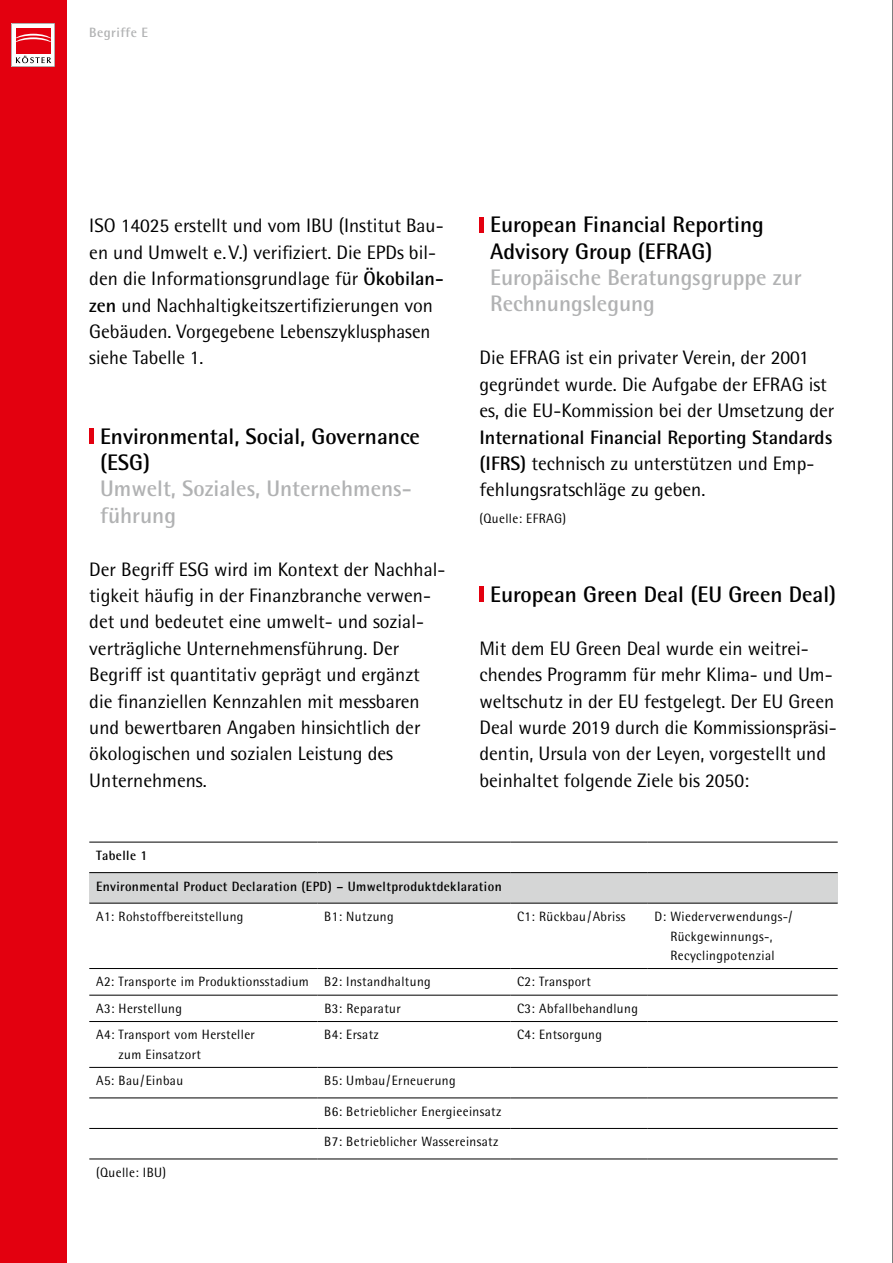
<style>
.page{position:relative;width:893px;height:1263px;background:#fff}
.page>*{position:absolute;margin:0;border:0;box-sizing:border-box;transform-origin:0 0}
.t1{font:700 22.5px/26.4px "Rotis Semi Sans Pro";color:#000}
.t2{font:700 22.5px/26.4px "Rotis Semi Sans Pro";color:#b1b2b3}
.t3{font:19.5px/26.4px "Rotis Semi Sans Pro";color:#000}
.t4{font:13.5px/19.5px "Rotis Semi Sans Pro";letter-spacing:.03em;color:#000;text-align:center}
.t5{font:700 13.5px "Rotis Semi Sans Pro";letter-spacing:.03em;color:#000}
.t6{font:700 13.5px "Rotis Semi Sans Pro";letter-spacing:.03em;color:#b1b2b3}
.s1{font-weight:700}
</style>
<div class="page">
<hr style="left:892px;top:0;width:1px;height:1263px;background:#000">
<div style="left:89px;top:428px;width:5px;height:15px;background:#e3000f"></div>
<div style="left:479px;top:217px;width:5px;height:15px;background:#e3000f"></div>
<div style="left:479px;top:586px;width:5px;height:16px;background:#e3000f"></div>
<div style="left:89px;top:873px;width:749px;height:30px;background:#d5d6d6"></div>
<hr style="left:89px;top:842px;width:228px;height:1px;background:#000">
<hr style="left:317px;top:842px;width:193px;height:1px;background:#000">
<hr style="left:510px;top:842px;width:138px;height:1px;background:#000">
<hr style="left:648px;top:842px;width:190px;height:1px;background:#000">
<hr style="left:89px;top:872px;width:228px;height:1px;background:#000">
<hr style="left:317px;top:872px;width:193px;height:1px;background:#000">
<hr style="left:510px;top:872px;width:138px;height:1px;background:#000">
<hr style="left:648px;top:872px;width:190px;height:1px;background:#000">
<hr style="left:89px;top:903px;width:228px;height:1px;background:#000">
<hr style="left:317px;top:903px;width:193px;height:1px;background:#000">
<hr style="left:510px;top:903px;width:138px;height:1px;background:#000">
<hr style="left:648px;top:903px;width:190px;height:1px;background:#000">
<hr style="left:89px;top:968px;width:228px;height:1px;background:#000">
<hr style="left:317px;top:968px;width:193px;height:1px;background:#000">
<hr style="left:510px;top:968px;width:138px;height:1px;background:#000">
<hr style="left:648px;top:968px;width:190px;height:1px;background:#000">
<hr style="left:89px;top:995px;width:228px;height:1px;background:#000">
<hr style="left:317px;top:995px;width:193px;height:1px;background:#000">
<hr style="left:510px;top:995px;width:138px;height:1px;background:#000">
<hr style="left:648px;top:995px;width:190px;height:1px;background:#000">
<hr style="left:89px;top:1021px;width:228px;height:1px;background:#000">
<hr style="left:317px;top:1021px;width:193px;height:1px;background:#000">
<hr style="left:510px;top:1021px;width:138px;height:1px;background:#000">
<hr style="left:648px;top:1021px;width:190px;height:1px;background:#000">
<hr style="left:89px;top:1067px;width:228px;height:1px;background:#000">
<hr style="left:317px;top:1067px;width:193px;height:1px;background:#000">
<hr style="left:510px;top:1067px;width:138px;height:1px;background:#000">
<hr style="left:648px;top:1067px;width:190px;height:1px;background:#000">
<hr style="left:89px;top:1098px;width:228px;height:1px;background:#000">
<hr style="left:317px;top:1098px;width:193px;height:1px;background:#000">
<hr style="left:510px;top:1098px;width:138px;height:1px;background:#000">
<hr style="left:648px;top:1098px;width:190px;height:1px;background:#000">
<hr style="left:89px;top:1128px;width:228px;height:1px;background:#000">
<hr style="left:317px;top:1128px;width:193px;height:1px;background:#000">
<hr style="left:510px;top:1128px;width:138px;height:1px;background:#000">
<hr style="left:648px;top:1128px;width:190px;height:1px;background:#000">
<hr style="left:89px;top:1159px;width:228px;height:1px;background:#000">
<hr style="left:317px;top:1159px;width:193px;height:1px;background:#000">
<hr style="left:510px;top:1159px;width:138px;height:1px;background:#000">
<hr style="left:648px;top:1159px;width:190px;height:1px;background:#000">
<div style="left:0;top:0;width:67px;height:1263px;background:#e3000f"></div>
<svg style="left:12px;top:23px;width:43px;height:44px"></svg>
<p class="t6" style="left:89px;top:24px;width:60px">Begriffe E</p>
<p class="t3" style="left:89px;top:213px;width:356px">ISO 14025 erstellt und vom IBU (Institut Bau&shy;en und Umwelt e.V.) verifiziert. Die EPDs bil&shy;den die Informationsgrundlage für <span class="s1">Ökobilan&shy;zen</span> und Nachhaltigkeitszertifizierungen von Gebäuden. Vorgegebene Lebenszyklusphasen siehe Tabelle 1.</p>
<p class="t1" style="left:100px;top:422px;width:321px">Environmental, Social, Governance (ESG)</p>
<p class="t2" style="left:100px;top:475px;width:311px">Umwelt, Soziales, Unternehmens&shy;führung</p>
<p class="t3" style="left:89px;top:556px;width:358px">Der Begriff ESG wird im Kontext der Nachhal&shy;tigkeit häufig in der Finanzbranche verwen&shy;det und bedeutet eine umwelt- und sozial&shy;verträgliche Unternehmensführung. Der Begriff ist quantitativ geprägt und ergänzt die finanziellen Kennzahlen mit messbaren und bewertbaren Angaben hinsichtlich der ökologischen und sozialen Leistung des Unternehmens.</p>
<p class="t1" style="left:490px;top:211px;width:275px">European Financial Reporting<br>Advisory Group (EFRAG)</p>
<p class="t2" style="left:490px;top:264px;width:313px">Europäische Beratungsgruppe zur<br>Rechnungslegung</p>
<p class="t3" style="left:479px;top:345px;width:356px">Die EFRAG ist ein privater Verein, der 2001 gegründet wurde. Die Aufgabe der EFRAG ist es, die EU-Kommission bei der Umsetzung der</p>
<p class="t3" style="left:479px;top:424px;width:355px"><span class="s1">International Financial Reporting Standards (IFRS)</span> technisch zu unterstützen und Emp&shy;fehlungsratschläge zu geben.</p>
<p class="t4" style="left:479px;top:508px;width:88px">(Quelle: EFRAG)</p>
<p class="t1" style="left:490px;top:581px;width:348px">European Green Deal (EU Green Deal)</p>
<p class="t3" style="left:479px;top:635px;width:359px">Mit dem EU Green Deal wurde ein weitrei&shy;chendes Programm für mehr Klima- und Um&shy;weltschutz in der EU festgelegt. Der EU Green Deal wurde 2019 durch die Kommissionspräsi&shy;dentin, Ursula von der Leyen, vorgestellt und beinhaltet folgende Ziele bis 2050:</p>
<p class="t5" style="left:96px;top:847px;width:53px">Tabelle 1</p>
<p class="t5" style="left:96px;top:878px;width:407px">Environmental Product Declaration (EPD) – Umweltproduktdeklaration</p>
<p class="t4" style="left:96px;top:907px;width:149px">A1: Rohstoffbereitstellung</p>
<p class="t4" style="left:324px;top:907px;width:71px">B1: Nutzung</p>
<p class="t4" style="left:517px;top:907px;width:110px">C1: Rückbau/Abriss</p>
<p class="t4" style="left:655px;top:907px;width:139px">D: Wiederverwendungs-/<br>Rückgewinnungs-,<br>Recyclingpotenzial</p>
<p class="t4" style="left:96px;top:972px;width:336px">A2: Transporte im Produktionsstadium B2: Instandhaltung</p>
<p class="t4" style="left:517px;top:972px;width:75px">C2: Transport</p>
<p class="t4" style="left:96px;top:999px;width:87px">A3: Herstellung</p>
<p class="t4" style="left:324px;top:999px;width:78px">B3: Reparatur</p>
<p class="t4" style="left:517px;top:999px;width:122px">C3: Abfallbehandlung</p>
<p class="t4" style="left:119px;top:1025px;width:138px;text-align:left;text-indent:-22px">A4: Transport vom Hersteller zum Einsatzort</p>
<p class="t4" style="left:324px;top:1025px;width:56px">B4: Ersatz</p>
<p class="t4" style="left:517px;top:1025px;width:86px">C4: Entsorgung</p>
<p class="t4" style="left:96px;top:1071px;width:89px">A5: Bau/Einbau</p>
<p class="t4" style="left:324px;top:1071px;width:133px">B5: Umbau/Erneuerung</p>
<p class="t4" style="left:324px;top:1101px;width:179px">B6: Betrieblicher Energieeinsatz</p>
<p class="t4" style="left:324px;top:1132px;width:176px">B7: Betrieblicher Wassereinsatz</p>
<p class="t4" style="left:96px;top:1162px;width:72px">(Quelle: IBU)</p>
</div>
